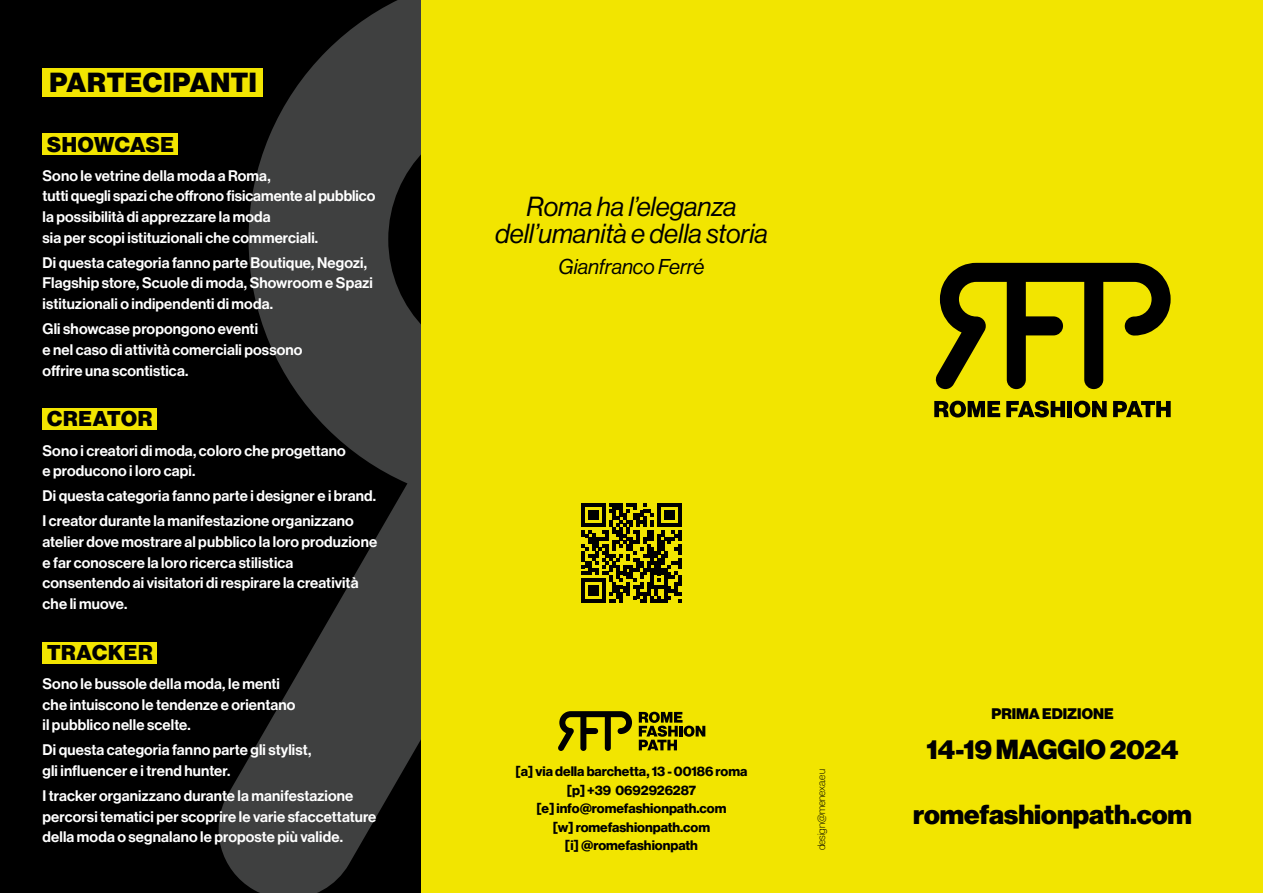
<style>
.page{position:relative;width:1263px;height:893px;background:#fff}
.page>*{position:absolute;margin:0;border:0;box-sizing:border-box;transform-origin:0 0}
.t1{font:italic 27px/27px "Neue Haas Display";color:#000;text-align:center}
.t2{font:900 27px "Neue Haas Display";color:#000}
.t3{font:900 27px "Neue Haas Display";letter-spacing:.03em;color:#000}
.t4{font:italic 21px "Neue Haas Display";color:#000}
.t5{font:900 21px "Neue Haas Display";letter-spacing:.04em;color:#000}
.t6{font:900 21px "Neue Haas Display";letter-spacing:.02em;color:#000}
.t7{font:15px/20.7px "Neue Haas Display Mediu";letter-spacing:.01em;color:#fff}
.t8{font:900 15px "Neue Haas Display";color:#000}
.t9{font:700 13.5px/18.6px "Neue Haas Display";color:#000;text-align:center}
.t10{font:100 10.5px "Neue Haas Display";color:#000}
</style>
<div class="page">
<div style="left:0;top:0;width:421px;height:893px;background:#000"></div>
<svg style="left:218px;top:0;width:203px;height:893px;fill:#3f4040"></svg>
<div style="left:421px;top:0;width:842px;height:893px;background:#f2e500"></div>
<svg style="left:934px;top:401px;width:66px;height:16px"></svg>
<svg style="left:1006px;top:401px;width:59px;height:16px"></svg>
<div style="left:1067px;top:401px;width:5px;height:16px;background:#000"></div>
<svg style="left:1074px;top:401px;width:33px;height:16px"></svg>
<svg style="left:1113px;top:401px;width:58px;height:16px"></svg>
<svg style="left:935px;top:263px;width:235px;height:126px"></svg>
<svg style="left:558px;top:711px;width:74px;height:40px"></svg>
<svg style="left:639px;top:712px;width:66px;height:38px"></svg>
<svg style="left:581px;top:503px;width:100px;height:100px"></svg>
<div style="left:43px;top:68px;width:220px;height:29px;background:#f2e500"></div>
<div style="left:43px;top:133px;width:135px;height:22px;background:#f2e500"></div>
<div style="left:43px;top:408px;width:114px;height:22px;background:#f2e500"></div>
<div style="left:43px;top:642px;width:114px;height:21px;background:#f2e500"></div>
<h1 class="t3" style="left:49px;top:67px;width:209px">PARTECIPANTI</h1>
<h2 class="t6" style="left:47px;top:132px;width:128px">SHOWCASE</h2>
<p class="t7" style="left:43px;top:165px;width:334px">Sono le vetrine della moda a Roma,<br>tutti quegli spazi che offrono fisicamente al pubblico la possibilità di apprezzare la moda<br>sia per scopi istituzionali che commerciali.</p>
<p class="t7" style="left:43px;top:252px;width:332px">Di questa categoria fanno parte Boutique, Negozi,<br>Flagship store, Scuole di moda, Showroom e Spazi istituzionali o indipendenti di moda.</p>
<p class="t7" style="left:43px;top:319px;width:262px">Gli showcase propongono eventi<br>e nel caso di attività comerciali possono offrire una scontistica.</p>
<h2 class="t5" style="left:47px;top:407px;width:107px">CREATOR</h2>
<p class="t7" style="left:43px;top:440px;width:305px">Sono i creatori di moda, coloro che progettano e producono i loro capi.</p>
<p class="t7" style="left:43px;top:484px;width:335px;line-height:24.9px">Di questa categoria fanno parte i designer e i brand.<br>I creator durante la manifestazione organizzano</p>
<p class="t7" style="left:43px;top:531px;width:336px">atelier dove mostrare al pubblico la loro produzione e far conoscere la loro ricerca stilistica consentendo ai visitatori di respirare la creatività che li muove.</p>
<h2 class="t5" style="left:47px;top:640px;width:107px">TRACKER</h2>
<p class="t7" style="left:43px;top:674px;width:254px">Sono le bussole della moda, le menti che intuiscono le tendenze e orientano il pubblico nelle scelte.</p>
<p class="t7" style="left:43px;top:740px;width:270px">Di questa categoria fanno parte gli stylist, gli influencer e i trend hunter.</p>
<p class="t7" style="left:43px;top:785px;width:335px">I tracker organizzano durante la manifestazione percorsi tematici per scoprire le varie sfaccettature della moda o segnalano le proposte più valide.</p>
<h1 class="t1" style="left:495px;top:193px;width:274px">Roma ha l’eleganza dell’umanità e della storia</h1>
<h2 class="t4" style="left:559px;top:255px;width:147px">Gianfranco Ferré</h2>
<p class="t9" style="left:515px;top:762px;width:233px">[a] via della barchetta, 13 - 00186 roma [p] +39 0692926287<br>[e] info@romefashionpath.com<br>[w] romefashionpath.com<br>[i] @romefashionpath</p>
<p class="t10" style="left:815px;top:850px;width:83px;rotate:-90deg">design@menexa.eu</p>
<p class="t8" style="left:991px;top:705px;width:124px">PRIMA EDIZIONE</p>
<h1 class="t2" style="left:926px;top:734px;width:254px">14-19 MAGGIO 2024</h1>
<h1 class="t2" style="left:913px;top:799px;width:280px">romefashionpath.com</h1>
</div>
